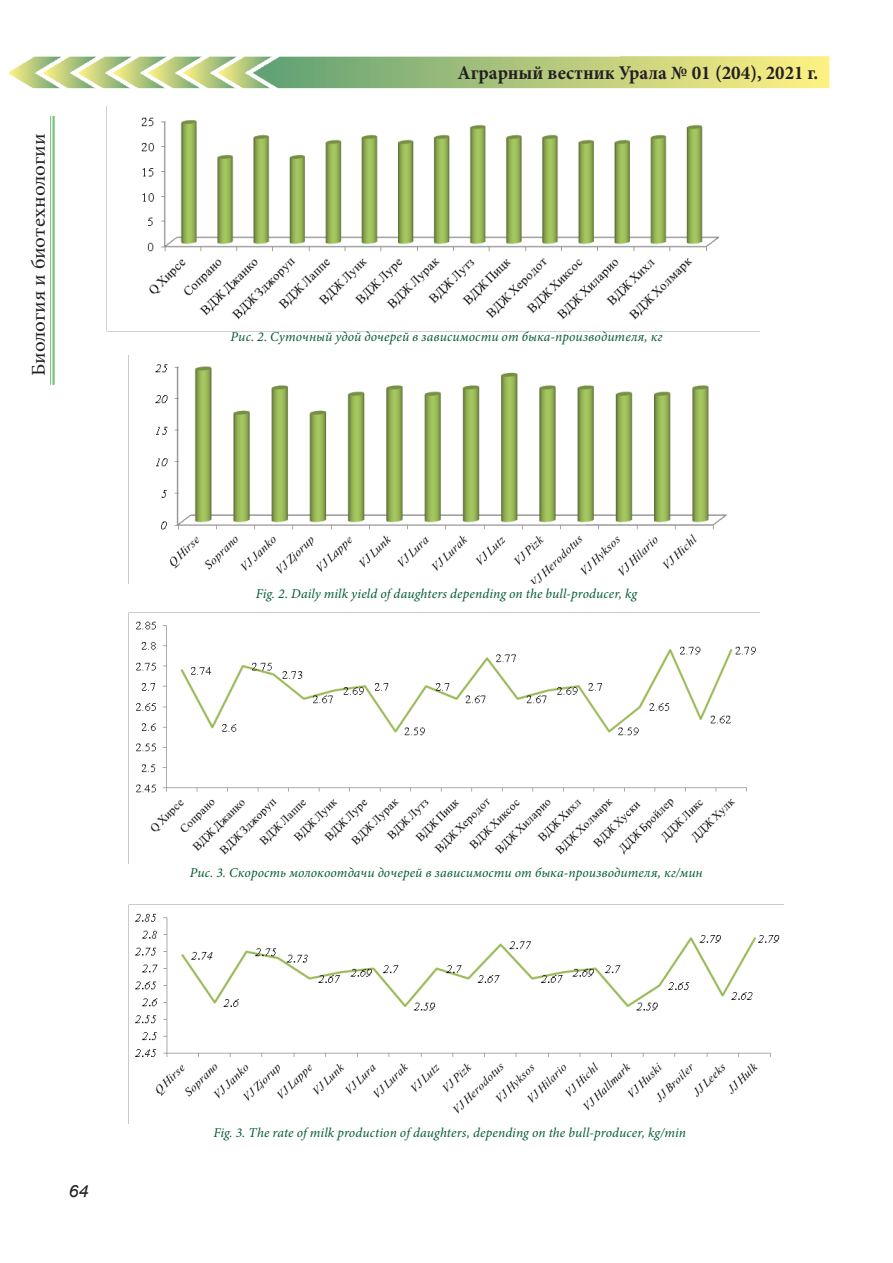
<style>
.page{position:relative;width:893px;height:1263px;background:#fff}
.page>*{position:absolute;margin:0;border:0;box-sizing:border-box;transform-origin:0 0}
.t1{font:700 19.5px "Minion Pro";color:#231f20;scale:.96 1}
.t2{font:19.5px "Minion Pro";letter-spacing:-.01em;color:#231f20;scale:1.08 1}
.t3{font:italic 16.8px "Arial";color:#231f20;scale:1.08 1}
.рисунок{font:italic 13.5px "Minion Pro";letter-spacing:.01em;color:#025b30}
</style>
<div class="page">
<img style="left:9px;top:56px;width:820px;height:32px">
<hr style="left:52px;top:116px;width:3px;height:269px;background:#40ae49">
<hr style="left:50px;top:116px;width:1px;height:269px;background:#40ae49">
<img style="left:106px;top:106px;width:614px;height:225px">
<img style="left:128px;top:356px;width:599px;height:228px">
<img style="left:128px;top:613px;width:628px;height:250px">
<img style="left:128px;top:905px;width:652px;height:218px">
<h1 class="t2" style="left:26px;top:376px;width:226px;rotate:-90deg">Биология и биотехнологии</h1>
<h1 class="t1" style="left:457px;top:59px;width:377px">Аграрный вестник Урала № 01 (204), 2021 г.</h1>
<p class="рисунок" style="left:231px;top:328px;width:433px">Рис. 2. Суточный удой дочерей в зависимости от быка-производителя, кг</p>
<p class="рисунок" style="left:256px;top:584px;width:383px">Fig. 2. Daily milk yield of daughters depending on the bull-producer, kg</p>
<p class="t3" style="left:68px;top:1181px;width:20px">64</p>
<p class="рисунок" style="left:190px;top:864px;width:514px">Рис. 3. Скорость молокоотдачи дочерей в зависимости от быка-производителя, кг/мин</p>
<p class="рисунок" style="left:213px;top:1123px;width:474px">Fig. 3. The rate of milk production of daughters, depending on the bull-producer, kg/min</p>
</div>
